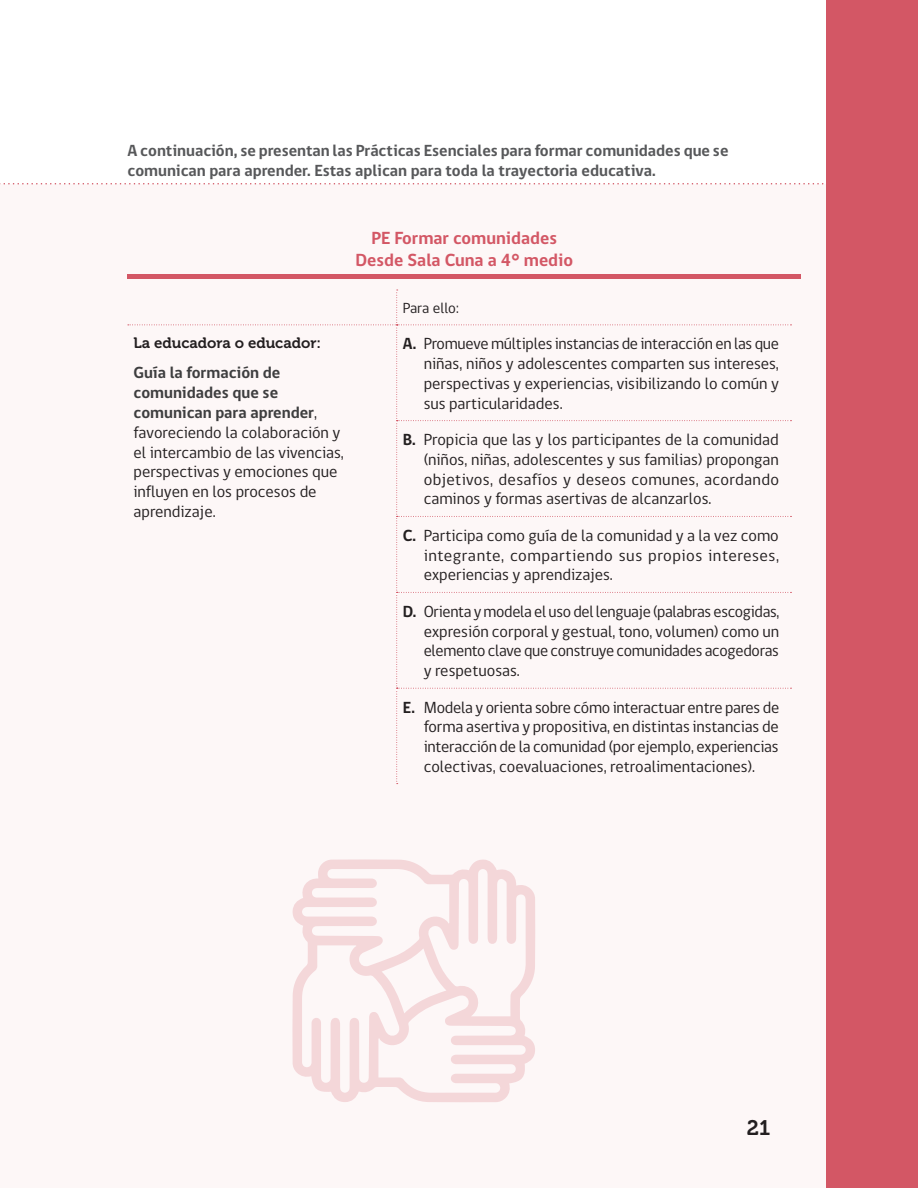
<style>
.page{position:relative;width:918px;height:1188px;background:#fff}
.page>*{position:absolute;margin:0;border:0;box-sizing:border-box;transform-origin:0 0}
.t1{font:21px "Museo 700";color:#231f20}
.texto{font:700 18px "gob CL";color:#d35765}
.titulo_1{font:16.5px/19.8px "gob CL";color:#231f20;text-align:justify}
.texto-2{font:700 16.5px/19.5px "gob CL";color:#57585a}
.titulo_1-2{font:15px "Museo 700";color:#231f20}
.titulo_1-3{font:15px "gob CL";color:#231f20}
.s1{font-weight:700;color:#3e3e3f}
.s2{font-weight:700}
</style>
<div class="page">
<div style="left:0;top:184px;width:864px;height:1004px;background:#fdf7f7"></div>
<div style="left:826px;top:0;width:92px;height:1188px;background:#d35765"></div>
<svg style="left:0;top:183px;width:824px;height:2px"></svg>
<svg style="left:128px;top:290px;width:663px;height:494px"></svg>
<div style="left:128px;top:274px;width:673px;height:5px;background:#d35765"></div>
<svg style="left:292px;top:859px;width:243px;height:243px"></svg>
<p class="texto-2" style="left:128px;top:141px;width:603px">A continuación, se presentan las Prácticas Esenciales para formar comunidades que se comunican para aprender. Estas aplican para toda la trayectoria educativa.</p>
<p class="texto" style="left:371px;top:226px;width:187px">PE Formar comunidades</p>
<p class="texto" style="left:355px;top:247px;width:219px">Desde Sala Cuna a 4° medio</p>
<p class="titulo_1-2" style="left:134px;top:335px;width:189px">La educadora o educador:</p>
<p class="titulo_1" style="left:134px;top:363px;width:212px;text-align:left"><span class="s1">Guía la formación de comunidades que se comunican para aprender</span>, favoreciendo la colaboración y el intercambio de las vivencias, perspectivas y emociones que influyen en los procesos de aprendizaje.</p>
<p class="titulo_1-3" style="left:403px;top:298px;width:58px">Para ello:</p>
<p class="titulo_1" style="left:424px;top:334px;width:357px;text-indent:-21px"><span class="s2">A.</span> Promueve múltiples instancias de interacción en las que niñas, niños y adolescentes comparten sus intereses, perspectivas y experiencias, visibilizando lo común y sus particularidades.</p>
<p class="titulo_1" style="left:424px;top:430px;width:357px;text-indent:-21px"><span class="s2">B.</span> Propicia que las y los participantes de la comunidad (niños, niñas, adolescentes y sus familias) propongan objetivos, desafíos y deseos comunes, acordando caminos y formas asertivas de alcanzarlos.</p>
<p class="titulo_1" style="left:424px;top:526px;width:357px;text-indent:-21px"><span class="s2">C.</span> Participa como guía de la comunidad y a la vez como integrante, compartiendo sus propios intereses, experiencias y aprendizajes.</p>
<p class="titulo_1" style="left:424px;top:602px;width:357px;text-indent:-21px"><span class="s2">D.</span> Orienta y modela el uso del lenguaje (palabras escogidas, expresión corporal y gestual, tono, volumen) como un elemento clave que construye comunidades acogedoras y respetuosas.</p>
<p class="titulo_1" style="left:424px;top:698px;width:357px;text-indent:-21px"><span class="s2">E.</span> Modela y orienta sobre cómo interactuar entre pares de forma asertiva y propositiva, en distintas instancias de interacción de la comunidad (por ejemplo, experiencias colectivas, coevaluaciones, retroalimentaciones).</p>
<p class="t1" style="left:747px;top:1116px;width:25px">21</p>
</div>
